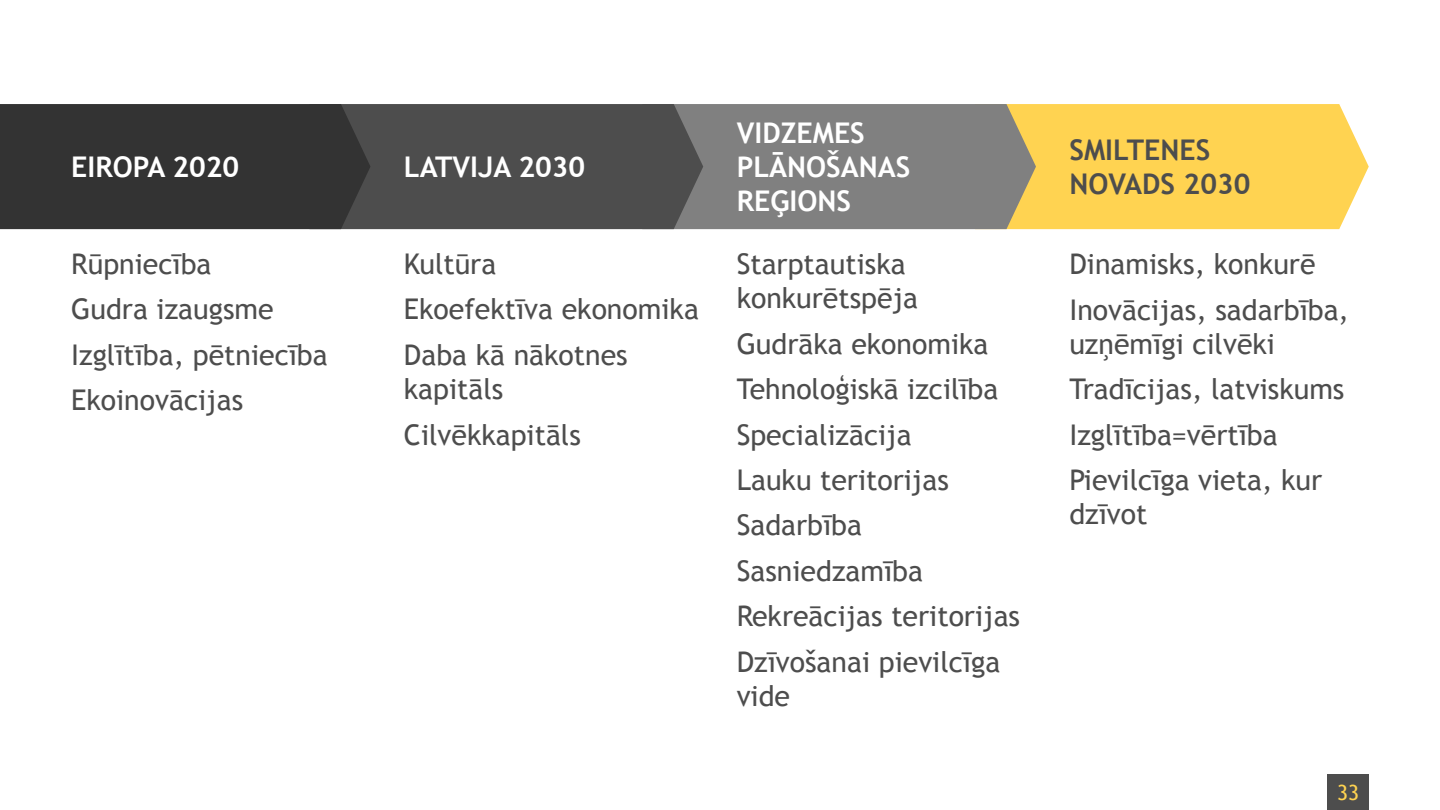
<style>
.page{position:relative;width:1440px;height:810px;background:#fff}
.page>*{position:absolute;margin:0;border:0;box-sizing:border-box;transform-origin:0 0}
.t1{font:28.5px/45.5px "Trebuchet MS";color:#4d4d4d}
.t2{font:700 28.5px/34.2px "Trebuchet MS";color:#fff}
.t3{font:700 28.5px/34.2px "Trebuchet MS";color:#4d4d4d}
.t4{font:21px "Trebuchet MS";color:#ffd351}
</style>
<div class="page">
<div style="left:1036px;top:104px;width:333px;height:125px;background:#ffd351"></div>
<div style="left:703px;top:104px;width:333px;height:125px;background:#808080"></div>
<div style="left:370px;top:104px;width:333px;height:125px;background:#4d4d4d"></div>
<div style="left:0;top:104px;width:370px;height:125px;background:#333"></div>
<div style="left:1328px;top:775px;width:41px;height:35px;background:#4d4d4d"></div>
<p class="t2" style="left:71px;top:150px;width:170px">EIROPA 2020</p>
<p class="t2" style="left:404px;top:150px;width:183px">LATVIJA 2030</p>
<p class="t1" style="left:71px;top:242px;width:258px">Rūpniecība<br>Gudra izaugsme<br>Izglītība, pētniecība<br>Ekoinovācijas</p>
<p class="t1" style="left:404px;top:242px;width:297px">Kultūra<br>Ekoefektīva ekonomika<br>Daba kā nākotnes</p>
<p class="t1" style="left:404px;top:367px;width:178px">kapitāls<br>Cilvēkkapitāls</p>
<p class="t2" style="left:737px;top:116px;width:175px">VIDZEMES<br>PLĀNOŠANAS<br>REĢIONS</p>
<p class="t1" style="left:737px;top:247px;width:183px;line-height:34.2px">Starptautiska konkurētspēja</p>
<p class="t1" style="left:737px;top:321px;width:285px">Gudrāka ekonomika<br>Tehnoloģiskā izcilība<br>Specializācija<br>Lauku teritorijas<br>Sadarbība<br>Sasniedzamība<br>Rekreācijas teritorijas<br>Dzīvošanai pievilcīga</p>
<p class="t1" style="left:737px;top:674px;width:55px">vide</p>
<p class="t3" style="left:1069px;top:133px;width:182px">SMILTENES<br>NOVADS 2030</p>
<p class="t1" style="left:1069px;top:242px;width:281px">Dinamisks, konkurē<br>Inovācijas, sadarbība,</p>
<p class="t1" style="left:1069px;top:321px;width:277px">uzņēmīgi cilvēki<br>Tradīcijas, latviskums<br>Izglītība=vērtība<br>Pievilcīga vieta, kur</p>
<p class="t1" style="left:1069px;top:492px;width:80px">dzīvot</p>
<p class="t4" style="left:1337px;top:780px;width:24px">33</p>
</div>
